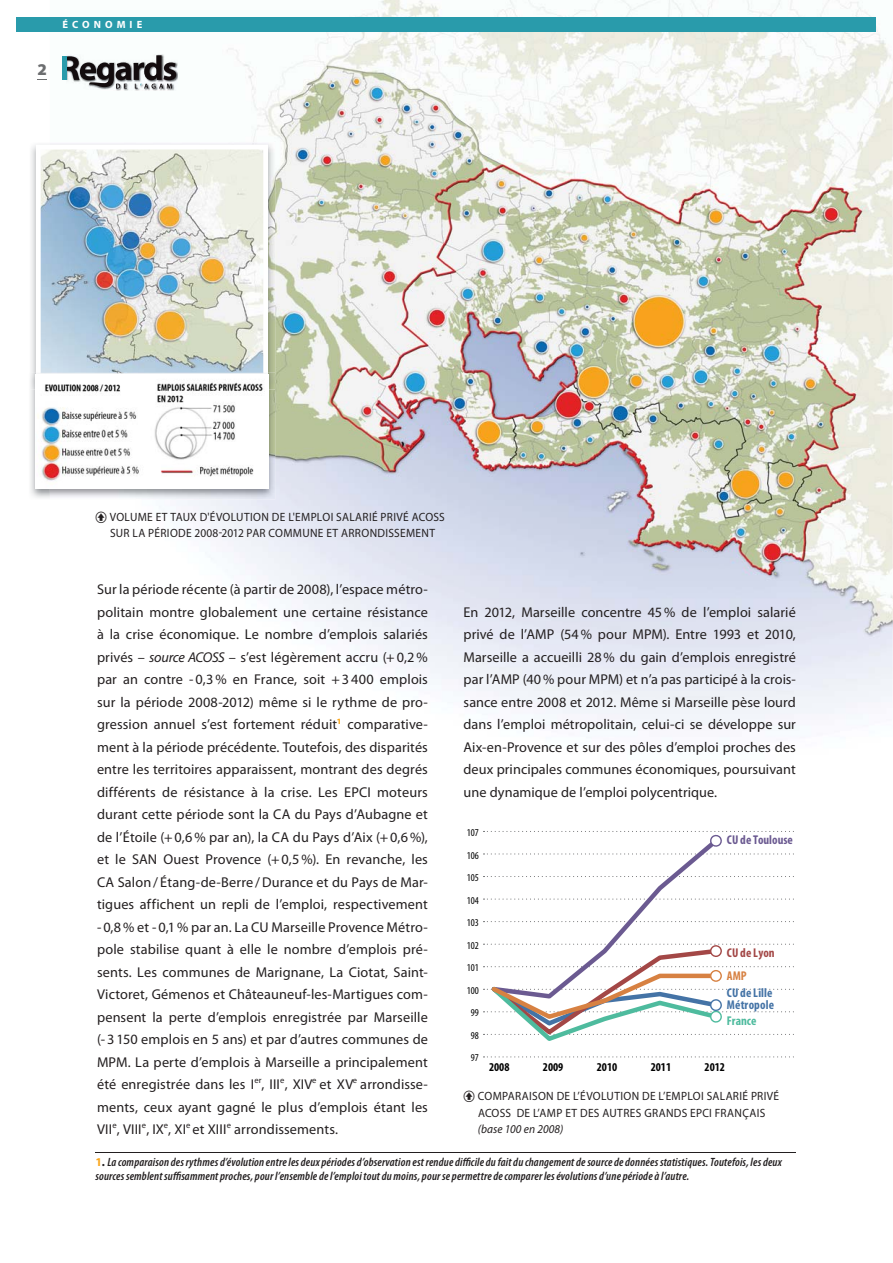
<style>
.page{position:relative;width:893px;height:1263px;background:#fff}
.page>*{position:absolute;margin:0;border:0;box-sizing:border-box;transform-origin:0 0}
.t1{font:900 16.5px "Myriad Pro";color:#6d6e70}
.t2{font:14.25px/22.5px "Myriad Pro";letter-spacing:.01em;color:#231f20;text-align:justify}
.t3{font:700 condensed 12.75px/12px "Myriad Pro";letter-spacing:.005em;color:#4473a6}
.t4{font:700 condensed 12.75px "Myriad Pro";color:#6b5a91}
.t5{font:700 condensed 12.75px "Myriad Pro";letter-spacing:.005em;color:#a34746}
.t6{font:700 condensed 12.75px "Myriad Pro";color:#4ebb9e}
.t7{font:700 condensed 12.75px "Myriad Pro";color:#d78142}
.t8{font:italic 600 condensed 12px/14.4px "Myriad Pro";letter-spacing:.015em;color:#231f20}
.t9{font:12px/16.5px "Myriad Pro";letter-spacing:.03em;color:#231f20;scale:.95 1}
.t10{font:700 condensed 12px "Myriad Pro";color:#000}
.t11{font:italic 12px "Myriad Pro";letter-spacing:.005em;color:#231f20;scale:.95 1}
.t12{font:condensed 10.5px/22.5px "Myriad Pro";color:#000;text-align:center}
.t13{font:700 10.5px "Myriad Pro";letter-spacing:.385em;color:#fff}
.s1{font-style:italic}
.s2{font-weight:700;font-style:normal;font-stretch:normal;color:#faa61a}
.s3{font-weight:700;font-style:normal;font-stretch:normal}
</style>
<div class="page">
<img style="left:50px;top:0;width:842px;height:727px">
<hr style="left:95px;top:1152px;width:701px;height:1px;background:#231f20">
<img style="left:30px;top:142px;width:245px;height:358px">
<img style="left:36px;top:145px;width:232px;height:227px">
<img style="left:30px;top:372px;width:245px;height:17px">
<img style="left:36px;top:372px;width:232px;height:3px">
<img style="left:36px;top:375px;width:232px;height:114px">
<svg style="left:483px;top:1056px;width:311px;height:1px"></svg>
<svg style="left:483px;top:831px;width:311px;height:210px"></svg>
<div style="left:17px;top:17px;width:859px;height:14px;background:#299bab"></div>
<img style="left:67px;top:55px;width:111px;height:35px">
<svg style="left:68px;top:55px;width:108px;height:34px"></svg>
<hr style="left:63px;top:56px;width:4px;height:24px;background:#299bab">
<svg style="left:96px;top:512px;width:11px;height:11px"></svg>
<p class="t1" style="left:37px;top:63px;width:11px">2</p>
<p class="t13" style="left:63px;top:20px;width:81px">ÉCONOMIE</p>
<p class="t9" style="left:110px;top:510px;width:354px">VOLUME ET TAUX D'ÉVOLUTION DE L'EMPLOI SALARIÉ PRIVÉ ACOSS<br>SUR LA PÉRIODE 2008-2012 PAR COMMUNE ET ARRONDISSEMENT</p>
<p class="t2" style="left:97px;top:580px;width:332px">Sur la période récente (à partir de 2008), l’espace métro&shy;politain montre globalement une certaine résistance à la crise économique. Le nombre d’emplois salariés privés – <span class="s1">source ACOSS</span> – s’est légèrement accru (+ 0,2 % par an contre - 0,3 % en France, soit + 3 400 emplois sur la période 2008-2012) même si le rythme de pro&shy;gression annuel s’est fortement réduit<sup>1</sup> comparative&shy;ment à la période précédente. Toutefois, des disparités entre les territoires apparaissent, montrant des degrés différents de résistance à la crise. Les EPCI moteurs durant cette période sont la CA du Pays d’Aubagne et de l’Étoile (+ 0,6 % par an), la CA du Pays d’Aix (+ 0,6 %), et le SAN Ouest Provence (+ 0,5 %). En revanche, les CA Salon / Étang-de-Berre / Durance et du Pays de Mar&shy;tigues affichent un repli de l’emploi, respectivement</p>
<p class="t2" style="left:97px;top:917px;width:332px">- 0,8 % et - 0,1 % par an. La CU Marseille Provence Métro&shy;pole stabilise quant à elle le nombre d’emplois pré&shy;sents. Les communes de Marignane, La Ciotat, Saint-Victoret, Gémenos et Châteauneuf-les-Martigues com&shy;pensent la perte d’emplois enregistrée par Marseille (- 3 150 emplois en 5 ans) et par d’autres communes de MPM. La perte d’emplois à Marseille a principalement été enregistrée dans les I<sup>er</sup>, III<sup>e</sup>, XIV<sup>e</sup> et XV<sup>e</sup> arrondisse&shy;ments, ceux ayant gagné le plus d’emplois étant les VII<sup>e</sup>, VIII<sup>e</sup>, IX<sup>e</sup>, XI<sup>e</sup> et XIII<sup>e</sup> arrondissements.</p>
<p class="t2" style="left:463px;top:602px;width:334px">En 2012, Marseille concentre 45 % de l’emploi salarié privé de l’AMP (54 % pour MPM). Entre 1993 et 2010, Marseille a accueilli 28 % du gain d’emplois enregistré par l’AMP (40 % pour MPM) et n’a pas participé à la crois&shy;sance entre 2008 et 2012. Même si Marseille pèse lourd dans l’emploi métropolitain, celui-ci se développe sur Aix-en-Provence et sur des pôles d’emploi proches des deux principales communes économiques, poursuivant une dynamique de l’emploi polycentrique.</p>
<p class="t12" style="left:466px;top:822px;width:14px">107<br>106<br>105<br>104<br>103<br>102<br>101<br>100<br>99<br>98<br>97</p>
<p class="t4" style="left:727px;top:833px;width:67px">CU de Toulouse</p>
<p class="t5" style="left:727px;top:945px;width:49px">CU de Lyon</p>
<p class="t7" style="left:727px;top:968px;width:21px">AMP</p>
<p class="t3" style="left:727px;top:986px;width:49px">CU de Lille<br>Métropole</p>
<p class="t6" style="left:727px;top:1013px;width:31px">France</p>
<p class="t10" style="left:489px;top:1060px;width:22px">2008</p>
<p class="t10" style="left:543px;top:1060px;width:22px">2009</p>
<p class="t10" style="left:597px;top:1060px;width:22px">2010</p>
<p class="t10" style="left:650px;top:1060px;width:22px">2011</p>
<p class="t10" style="left:704px;top:1060px;width:22px">2012</p>
<p class="t9" style="left:478px;top:1089px;width:319px">COMPARAISON DE L’ÉVOLUTION DE L’EMPLOI SALARIÉ PRIVÉ<br>ACOSS DE L’AMP ET DES AUTRES GRANDS EPCI FRANÇAIS</p>
<p class="t11" style="left:478px;top:1124px;width:91px">(base 100 en 2008)</p>
<p class="t8" style="left:95px;top:1156px;width:688px"><span class="s2">1</span><span class="s3">.</span> La comparaison des rythmes d’évolution entre les deux périodes d’observation est rendue difficile du fait du changement de source de données statistiques. Toutefois, les deux sources semblent suffisamment proches, pour l’ensemble de l’emploi tout du moins, pour se permettre de comparer les évolutions d’une période à l’autre.</p>
</div>
